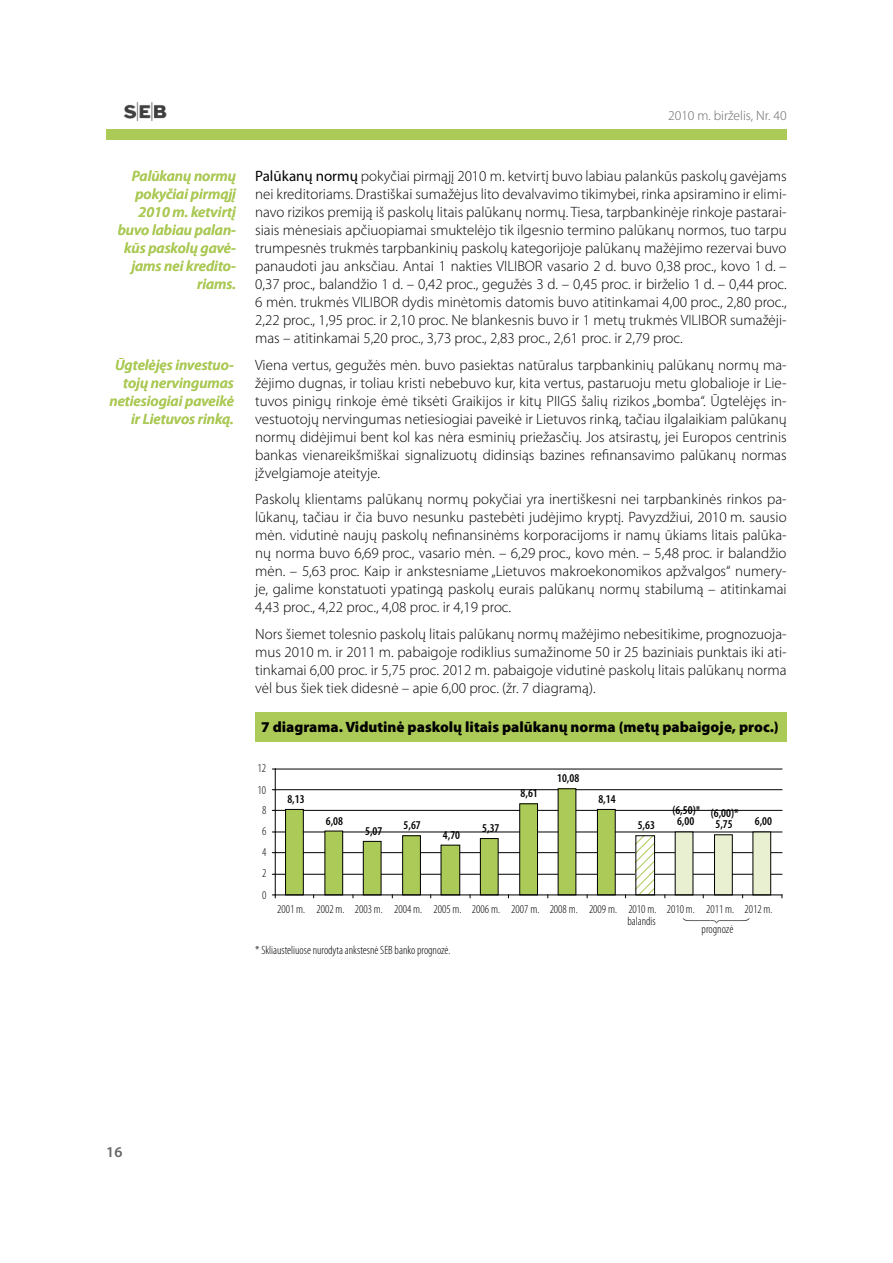
<style>
.page{position:relative;width:893px;height:1263px;background:#fff}
.page>*{position:absolute;margin:0;border:0;box-sizing:border-box;transform-origin:0 0}
.t1{font:300 15px/18px "Myriad Pro";color:#000;text-align:justify}
.t2{font:italic 600 15px/18px "Myriad Pro";color:#acca57;text-align:right}
.t3{font:900 15px "Myriad Pro";color:#000}
.t4{font:600 15px "Myriad Pro";color:#646567}
.t5{font:300 13.5px "Myriad Pro";color:#646567}
.t6{font:300 condensed 12px/12.1px "Myriad Pro";color:#000;text-align:right}
.t7{font:600 condensed 12px/11.2px "Myriad Pro";color:#000;text-align:center}
.s1{font-weight:400}
</style>
<div class="page">
<div style="left:106px;top:129px;width:681px;height:10px;background:#acca57"></div>
<img style="left:123px;top:102px;width:44px;height:19px">
<div style="left:255px;top:712px;width:532px;height:29px;background:#acca57"></div>
<hr style="left:275px;top:874px;width:507px;height:1px;background:#000">
<hr style="left:275px;top:852px;width:507px;height:1px;background:#000">
<hr style="left:275px;top:832px;width:507px;height:1px;background:#000">
<hr style="left:275px;top:810px;width:507px;height:1px;background:#000">
<hr style="left:275px;top:789px;width:507px;height:1px;background:#000">
<hr style="left:275px;top:769px;width:507px;height:1px;background:#000">
<div style="left:286px;top:809px;width:17px;height:86px;background:#acca57"></div>
<div style="left:285px;top:809px;width:19px;height:86px;border:1px solid #000"></div>
<div style="left:325px;top:831px;width:18px;height:64px;background:#acca57"></div>
<div style="left:324px;top:831px;width:19px;height:64px;border:1px solid #000"></div>
<div style="left:363px;top:841px;width:18px;height:54px;background:#acca57"></div>
<div style="left:363px;top:841px;width:18px;height:54px;border:1px solid #000"></div>
<div style="left:403px;top:836px;width:17px;height:59px;background:#acca57"></div>
<div style="left:402px;top:835px;width:19px;height:60px;border:1px solid #000"></div>
<div style="left:441px;top:845px;width:19px;height:50px;background:#acca57"></div>
<div style="left:441px;top:845px;width:19px;height:50px;border:1px solid #000"></div>
<div style="left:480px;top:838px;width:18px;height:57px;background:#acca57"></div>
<div style="left:480px;top:838px;width:18px;height:57px;border:1px solid #000"></div>
<div style="left:520px;top:804px;width:17px;height:91px;background:#acca57"></div>
<div style="left:519px;top:803px;width:19px;height:92px;border:1px solid #000"></div>
<div style="left:558px;top:789px;width:18px;height:106px;background:#acca57"></div>
<div style="left:597px;top:809px;width:18px;height:86px;background:#acca57"></div>
<div style="left:597px;top:809px;width:19px;height:86px;border:1px solid #000"></div>
<svg style="left:637px;top:837px;width:16px;height:56px"></svg>
<div style="left:635px;top:835px;width:20px;height:60px;border:1px solid #000"></div>
<div style="left:675px;top:832px;width:18px;height:63px;background:#e9f0d2"></div>
<div style="left:714px;top:835px;width:18px;height:60px;background:#e9f0d2"></div>
<div style="left:714px;top:834px;width:19px;height:61px;border:1px solid #000"></div>
<div style="left:753px;top:832px;width:18px;height:63px;background:#e9f0d2"></div>
<div style="left:752px;top:832px;width:19px;height:63px;border:1px solid #000"></div>
<hr style="left:275px;top:769px;width:1px;height:126px;background:#000">
<hr style="left:275px;top:895px;width:507px;height:1px;background:#000">
<p class="t5" style="left:668px;top:107px;width:120px">2010 m. birželis, Nr. 40</p>
<p class="t2" style="left:118px;top:167px;width:120px">Palūkanų normų pokyčiai pirmąjį<br>2010 m. ketvirtį buvo labiau palan&shy;kūs paskolų gavė&shy;jams nei kredito&shy;riams.</p>
<p class="t2" style="left:109px;top:355px;width:126px">Ūgtelėjęs investuo&shy;tojų nervingumas netiesiogiai paveikė ir Lietuvos rinką.</p>
<p class="t1" style="left:255px;top:167px;width:533px"><span class="s1">Palūkanų normų</span> pokyčiai pirmąjį 2010 m. ketvirtį buvo labiau palankūs paskolų gavėjams nei kreditoriams. Drastiškai sumažėjus lito devalvavimo tikimybei, rinka apsiramino ir elimi&shy;navo rizikos premiją iš paskolų litais palūkanų normų. Tiesa, tarpbankinėje rinkoje pastarai&shy;siais mėnesiais apčiuopiamai smuktelėjo tik ilgesnio termino palūkanų normos, tuo tarpu trumpesnės trukmės tarpbankinių paskolų kategorijoje palūkanų mažėjimo rezervai buvo panaudoti jau anksčiau. Antai 1 nakties VILIBOR vasario 2 d. buvo 0,38 proc., kovo 1 d. – 0,37 proc., balandžio 1 d. – 0,42 proc., gegužės 3 d. – 0,45 proc. ir birželio 1 d. – 0,44 proc.<br>6 mėn. trukmės VILIBOR dydis minėtomis datomis buvo atitinkamai 4,00 proc., 2,80 proc., 2,22 proc., 1,95 proc. ir 2,10 proc. Ne blankesnis buvo ir 1 metų trukmės VILIBOR sumažėji&shy;mas – atitinkamai 5,20 proc., 3,73 proc., 2,83 proc., 2,61 proc. ir 2,79 proc.</p>
<p class="t1" style="left:255px;top:356px;width:533px">Viena vertus, gegužės mėn. buvo pasiektas natūralus tarpbankinių palūkanų normų ma&shy;žėjimo dugnas, ir toliau kristi nebebuvo kur, kita vertus, pastaruoju metu globalioje ir Lie&shy;tuvos pinigų rinkoje ėmė tiksėti Graikijos ir kitų PIIGS šalių rizikos „bomba“. Ūgtelėjęs in&shy;vestuotojų nervingumas netiesiogiai paveikė ir Lietuvos rinką, tačiau ilgalaikiam palūkanų normų didėjimui bent kol kas nėra esminių priežasčių. Jos atsirastų, jei Europos centrinis bankas vienareikšmiškai signalizuotų didinsiąs bazines refinansavimo palūkanų normas įžvelgiamoje ateityje.</p>
<p class="t1" style="left:255px;top:490px;width:533px">Paskolų klientams palūkanų normų pokyčiai yra inertiškesni nei tarpbankinės rinkos pa&shy;lūkanų, tačiau ir čia buvo nesunku pastebėti judėjimo kryptį. Pavyzdžiui, 2010 m. sausio mėn. vidutinė naujų paskolų nefinansinėms korporacijoms ir namų ūkiams litais palūka&shy;nų norma buvo 6,69 proc., vasario mėn. – 6,29 proc., kovo mėn. – 5,48 proc. ir balandžio mėn. – 5,63 proc. Kaip ir ankstesniame „Lietuvos makroekonomikos apžvalgos“ numery&shy;je, galime konstatuoti ypatingą paskolų eurais palūkanų normų stabilumą – atitinkamai 4,43 proc., 4,22 proc., 4,08 proc. ir 4,19 proc.</p>
<p class="t1" style="left:255px;top:625px;width:533px">Nors šiemet tolesnio paskolų litais palūkanų normų mažėjimo nebesitikime, prognozuoja&shy;mus 2010 m. ir 2011 m. pabaigoje rodiklius sumažinome 50 ir 25 baziniais punktais iki ati&shy;tinkamai 6,00 proc. ir 5,75 proc. 2012 m. pabaigoje vidutinė paskolų litais palūkanų norma vėl bus šiek tiek didesnė – apie 6,00 proc. (žr. 7 diagramą).</p>
<p class="t3" style="left:261px;top:717px;width:519px">7 diagrama. Vidutinė paskolų litais palūkanų norma (metų pabaigoje, proc.)</p>
<p class="t6" style="left:257px;top:762px;width:10px">12</p>
<p class="t6" style="left:257px;top:783px;width:10px">10</p>
<p class="t6" style="left:262px;top:804px;width:6px">8</p>
<p class="t6" style="left:262px;top:825px;width:6px">6</p>
<p class="t6" style="left:262px;top:846px;width:6px">4</p>
<p class="t6" style="left:262px;top:867px;width:6px">2</p>
<p class="t6" style="left:262px;top:889px;width:6px">0</p>
<p class="t7" style="left:287px;top:793px;width:19px">8,13</p>
<p class="t7" style="left:326px;top:815px;width:19px">6,08</p>
<p class="t7" style="left:365px;top:825px;width:19px">5,07</p>
<p class="t7" style="left:404px;top:819px;width:19px">5,67</p>
<p class="t7" style="left:443px;top:829px;width:19px">4,70</p>
<p class="t7" style="left:482px;top:822px;width:19px">5,37</p>
<p class="t7" style="left:521px;top:787px;width:19px">8,61</p>
<p class="t7" style="left:557px;top:772px;width:24px">10,08</p>
<p class="t7" style="left:598px;top:793px;width:19px">8,14</p>
<p class="t7" style="left:672px;top:804px;width:29px">(6,50)*<br>6,00</p>
<p class="t7" style="left:711px;top:807px;width:29px">(6,00)*<br>5,75</p>
<p class="t7" style="left:638px;top:819px;width:19px">5,63</p>
<p class="t7" style="left:755px;top:816px;width:19px">6,00</p>
<p class="t6" style="left:277px;top:903px;width:381px">2001 m. 2002 m. 2003 m. 2004 m. 2005 m. 2006 m. 2007 m. 2008 m. 2009 m. 2010 m. balandis</p>
<p class="t6" style="left:667px;top:898px;width:107px;line-height:20.4px;text-align:center">2010 m. 2011 m. 2012 m. prognozė</p>
<p class="t6" style="left:255px;top:944px;width:197px">* Skliausteliuose nurodyta ankstesnė SEB banko prognozė.</p>
<p class="t4" style="left:106px;top:1142px;width:17px">16</p>
</div>
